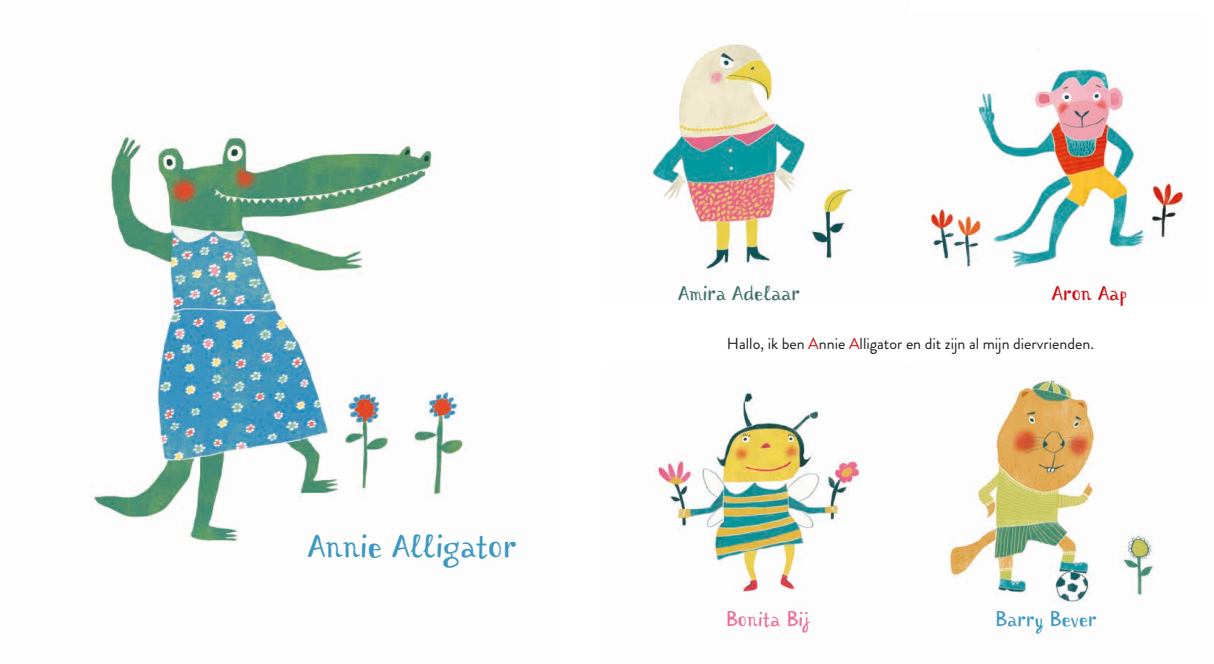
<style>
.page{position:relative;width:1214px;height:664px;background:#fff}
.page>*{position:absolute;margin:0;border:0;box-sizing:border-box;transform-origin:0 0}
.t1{font:27px "Name Book 2";color:#3d98c1}
.t2{font:17px "Name Book 2";color:#3f7468}
.t3{font:17px "Name Book 2";color:#3d98c1}
.t4{font:17px "Name Book 2";color:#ed6e91}
.t5{font:17px "Name Book 2";color:#cf0b10}
.t6{font:16px "Brandon Grotesque";color:#1d1d1b}
.s1{color:#cf0b10}
</style>
<div class="page">
<img style="left:949px;top:377px;width:205px;height:230px">
<img style="left:654px;top:390px;width:207px;height:202px">
<img style="left:924px;top:50px;width:261px;height:218px">
<img style="left:652px;top:44px;width:208px;height:227px">
<img style="left:93px;top:130px;width:373px;height:414px">
<h1 class="t1" style="left:308px;top:531px;width:211px">Annie Alligator</h1>
<p class="t2" style="left:678px;top:284px;width:123px">Amira Adelaar</p>
<p class="t5" style="left:1051px;top:284px;width:77px">Aron Aap</p>
<p class="t6" style="left:726px;top:332px;width:368px">Hallo, ik ben <span class="s1">A</span>nnie <span class="s1">A</span>lligator en dit zijn al mijn diervrienden.</p>
<p class="t4" style="left:726px;top:610px;width:86px">Bonita Bij</p>
<p class="t3" style="left:995px;top:610px;width:103px">Barry Bever</p>
</div>
